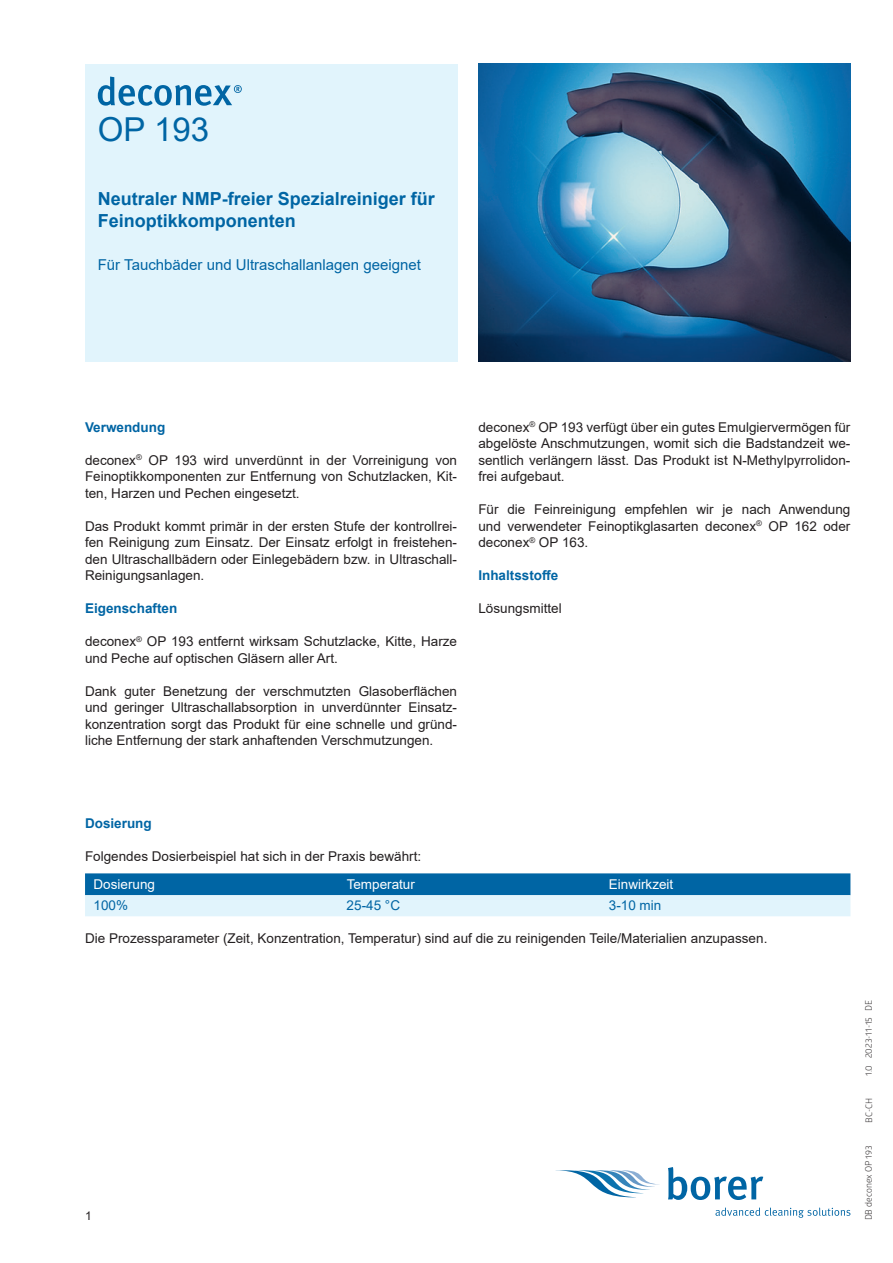
<style>
.page{position:relative;width:893px;height:1263px;background:#fff}
.page>*{position:absolute;margin:0;border:0;box-sizing:border-box;transform-origin:0 0}
.t1{font:33px "Arial";color:#0065a4}
.t2{font:700 18px/21.6px "Arial";color:#0065a4}
.t3{font:15px "Arial";color:#0065a4}
.t4{font:13.5px/16.5px "Arial";color:#231f20;text-align:justify}
.t5{font:700 13.5px "Arial";color:#0065a4}
.t6{font:13.5px "Arial";color:#fff}
.t7{font:13.5px "Arial";color:#0065a4}
.t8{font:12px "Arial";color:#231f20}
.t9{font:9px "Glober";color:#231f20}
</style>
<div class="page">
<div style="left:85px;top:64px;width:372px;height:297px;background:#e1f4fc"></div>
<svg style="left:555px;top:1170px;width:105px;height:27px"></svg>
<svg style="left:668px;top:1167px;width:95px;height:33px"></svg>
<svg style="left:715px;top:1207px;width:135px;height:11px"></svg>
<svg style="left:98px;top:77px;width:144px;height:29px"></svg>
<img style="left:478px;top:64px;width:372px;height:297px">
<svg style="left:85px;top:873px;width:765px;height:43px;background:#70accf"></svg>
<h1 class="t1" style="left:98px;top:107px;width:113px">OP 193</h1>
<h2 class="t2" style="left:98px;top:188px;width:339px">Neutraler NMP-freier Spezialreiniger für<br>Feinoptikkomponenten</h2>
<p class="t3" style="left:98px;top:255px;width:325px">Für Tauchbäder und Ultraschallanlagen geeignet</p>
<p class="t5" style="left:85px;top:417px;width:82px">Verwendung</p>
<p class="t4" style="left:85px;top:451px;width:374px">deconex<sup>®</sup> OP 193 wird unverdünnt in der Vorreinigung von Feinoptikkomponenten zur Entfernung von Schutzlacken, Kit&shy;ten, Harzen und Pechen eingesetzt.</p>
<p class="t4" style="left:85px;top:517px;width:374px">Das Produkt kommt primär in der ersten Stufe der kontrollrei&shy;fen Reinigung zum Einsatz. Der Einsatz erfolgt in freistehen&shy;den Ultraschallbädern oder Einlegebädern bzw. in Ultraschall-Reinigungsanlagen.</p>
<p class="t5" style="left:85px;top:599px;width:94px">Eigenschaften</p>
<p class="t4" style="left:85px;top:633px;width:374px">deconex<sup>®</sup> OP 193 entfernt wirksam Schutzlacke, Kitte, Harze und Peche auf optischen Gläsern aller Art.</p>
<p class="t4" style="left:85px;top:682px;width:374px">Dank guter Benetzung der verschmutzten Glasoberflächen und geringer Ultraschallabsorption in unverdünnter Einsatz&shy;konzentration sorgt das Produkt für eine schnelle und gründ&shy;liche Entfernung der stark anhaftenden Verschmutzungen.</p>
<p class="t4" style="left:478px;top:418px;width:374px">deconex<sup>®</sup> OP 193 verfügt über ein gutes Emulgiervermögen für abgelöste Anschmutzungen, womit sich die Badstandzeit we&shy;sentlich verlängern lässt. Das Produkt ist N-Methylpyrrolidon&shy;frei aufgebaut.</p>
<p class="t4" style="left:478px;top:501px;width:374px">Für die Feinreinigung empfehlen wir je nach Anwendung und verwendeter Feinoptikglasarten deconex<sup>®</sup> OP 162 oder deconex<sup>®</sup> OP 163.</p>
<p class="t5" style="left:478px;top:566px;width:81px">Inhaltsstoffe</p>
<p class="t4" style="left:478px;top:600px;width:85px">Lösungsmittel</p>
<p class="t5" style="left:85px;top:813px;width:68px">Dosierung</p>
<p class="t4" style="left:85px;top:847px;width:338px">Folgendes Dosierbeispiel hat sich in der Praxis bewährt:</p>
<p class="t6" style="left:94px;top:875px;width:63px">Dosierung</p>
<p class="t6" style="left:347px;top:875px;width:70px">Temperatur</p>
<p class="t6" style="left:609px;top:875px;width:66px">Einwirkzeit</p>
<p class="t7" style="left:94px;top:896px;width:36px">100%</p>
<p class="t7" style="left:347px;top:896px;width:55px">25-45 °C</p>
<p class="t7" style="left:609px;top:896px;width:54px">3-10 min</p>
<p class="t4" style="left:85px;top:930px;width:684px">Die Prozessparameter (Zeit, Konzentration, Temperatur) sind auf die zu reinigenden Teile/Materialien anzupassen.</p>
<p class="t8" style="left:85px;top:1208px;width:8px">1</p>
<p class="t9" style="left:862px;top:1076px;width:78px;rotate:-90deg">1.0 2023-11-15 DE</p>
<p class="t9" style="left:863px;top:1123px;width:26px;rotate:-90deg">BC-CH</p>
<p class="t9" style="left:862px;top:1220px;width:76px;rotate:-90deg">DB deconex OP 193</p>
</div>
